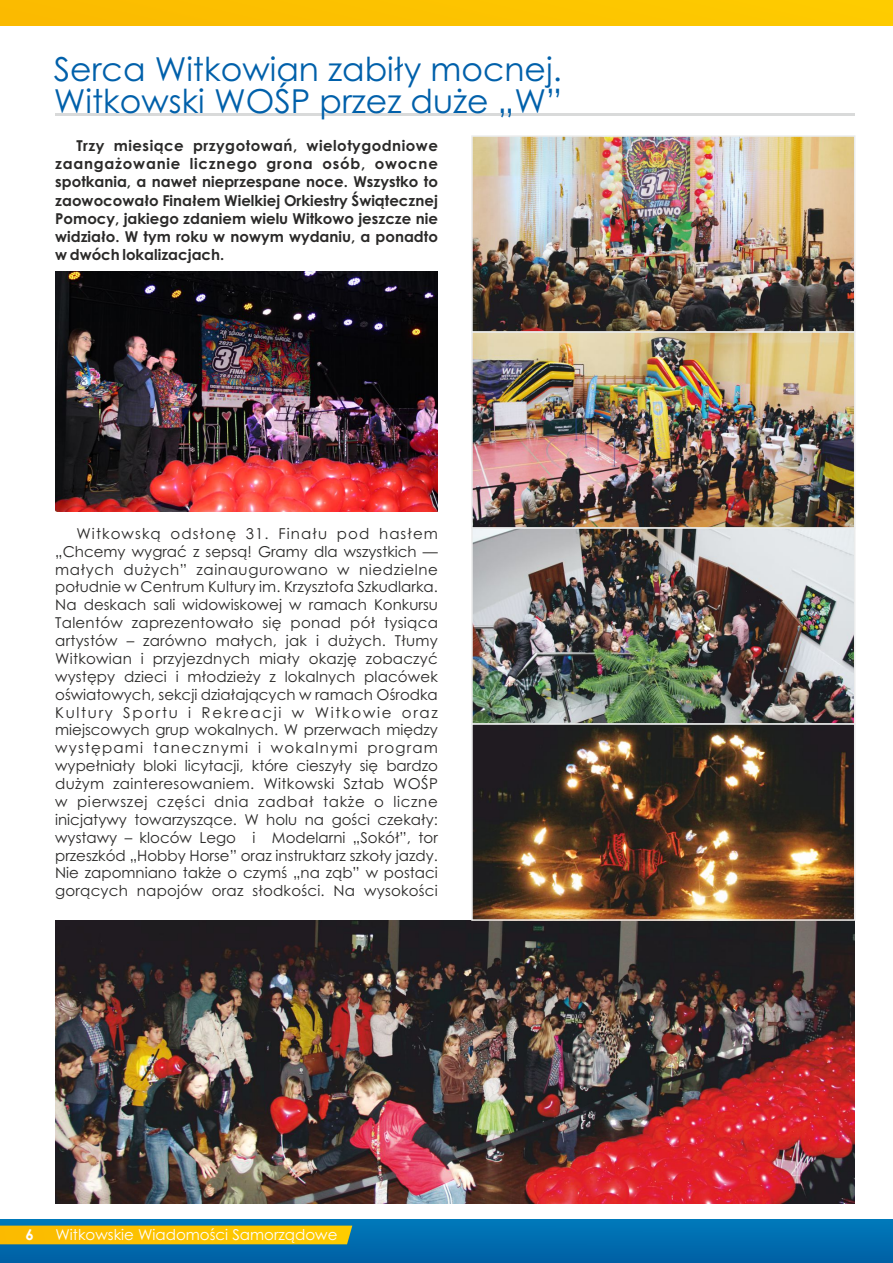
<style>
.page{position:relative;width:893px;height:1263px;background:#fff}
.page>*{position:absolute;margin:0;border:0;box-sizing:border-box;transform-origin:0 0}
.t1{font:33px/31.5px "Century Gothic";color:#0060aa}
.t2{font:15px/17.9px "Century Gothic";letter-spacing:.015em;color:#2b2a29;text-align:justify}
.t3{font:700 15px/18.1px "Century Gothic";color:#2b2a29;text-align:justify}
.t4{font:15px "Century Gothic";color:#fefefe}
.t5{font:700 15px "Century Gothic";color:#fefefe}
</style>
<div class="page">
<div style="left:0;top:1219px;width:893px;height:44px;background:linear-gradient(to bottom,#007abb,#0060a4)"></div>
<svg style="left:0;top:1225px;width:352px;height:19px;background:#f2c006"></svg>
<div style="left:0;top:0;width:893px;height:26px;background:#fcc300"></div>
<hr style="left:55px;top:114px;width:800px;height:2px;background:#d9dada">
<img style="left:55px;top:272px;width:383px;height:239px">
<img style="left:55px;top:920px;width:800px;height:283px">
<img style="left:474px;top:138px;width:378px;height:192px">
<div style="left:471px;top:135px;width:384px;height:198px;border:2px solid #ebecec"></div>
<img style="left:474px;top:334px;width:378px;height:192px">
<div style="left:471px;top:331px;width:384px;height:198px;border:2px solid #ebecec"></div>
<img style="left:474px;top:530px;width:378px;height:192px">
<div style="left:471px;top:527px;width:384px;height:198px;border:2px solid #ebecec"></div>
<img style="left:474px;top:726px;width:378px;height:192px">
<div style="left:471px;top:723px;width:384px;height:198px;border:2px solid #ebecec"></div>
<h1 class="t1" style="left:54px;top:57px;width:510px">Serca Witkowian zabiły mocnej.<br>Witkowski WOŚP przez duże „W”</h1>
<p class="t3" style="left:55px;top:138px;width:384px;text-indent:21px">Trzy miesiące przygotowań, wielotygodniowe zaangażowanie licznego grona osób, owocne spotkania, a nawet nieprzespane noce. Wszystko to zaowocowało Finałem Wielkiej Orkiestry Świątecznej Pomocy, jakiego zdaniem wielu Witkowo jeszcze nie widziało. W tym roku w nowym wydaniu, a ponadto w dwóch lokalizacjach.</p>
<p class="t2" style="left:55px;top:526px;width:384px;text-indent:21px">Witkowską odsłonę 31. Finału pod hasłem „Chcemy wygrać z sepsą! Gramy dla wszystkich — małych dużych” zainaugurowano w niedzielne południe w Centrum Kultury im. Krzysztofa Szkudlarka.<br>Na deskach sali widowiskowej w ramach Konkursu Talentów zaprezentowało się ponad pół tysiąca artystów – zarówno małych, jak i dużych. Tłumy Witkowian i przyjezdnych miały okazję zobaczyć występy dzieci i młodzieży z lokalnych placówek oświatowych, sekcji działających w ramach Ośrodka Kultury Sportu i Rekreacji w Witkowie oraz miejscowych grup wokalnych. W przerwach między występami tanecznymi i wokalnymi program wypełniały bloki licytacji, które cieszyły się bardzo dużym zainteresowaniem. Witkowski Sztab WOŚP w pierwszej części dnia zadbał także o liczne inicjatywy towarzyszące. W holu na gości czekały: wystawy – kloców Lego i Modelarni „Sokół”, tor przeszkód „Hobby Horse” oraz instruktarz szkoły jazdy.<br>Nie zapomniano także o czymś „na ząb” w postaci gorących napojów oraz słodkości. Na wysokości</p>
<p class="t5" style="left:26px;top:1229px;width:10px">6</p>
<p class="t4" style="left:56px;top:1229px;width:283px">Witkowskie Wiadomości Samorządowe</p>
</div>
